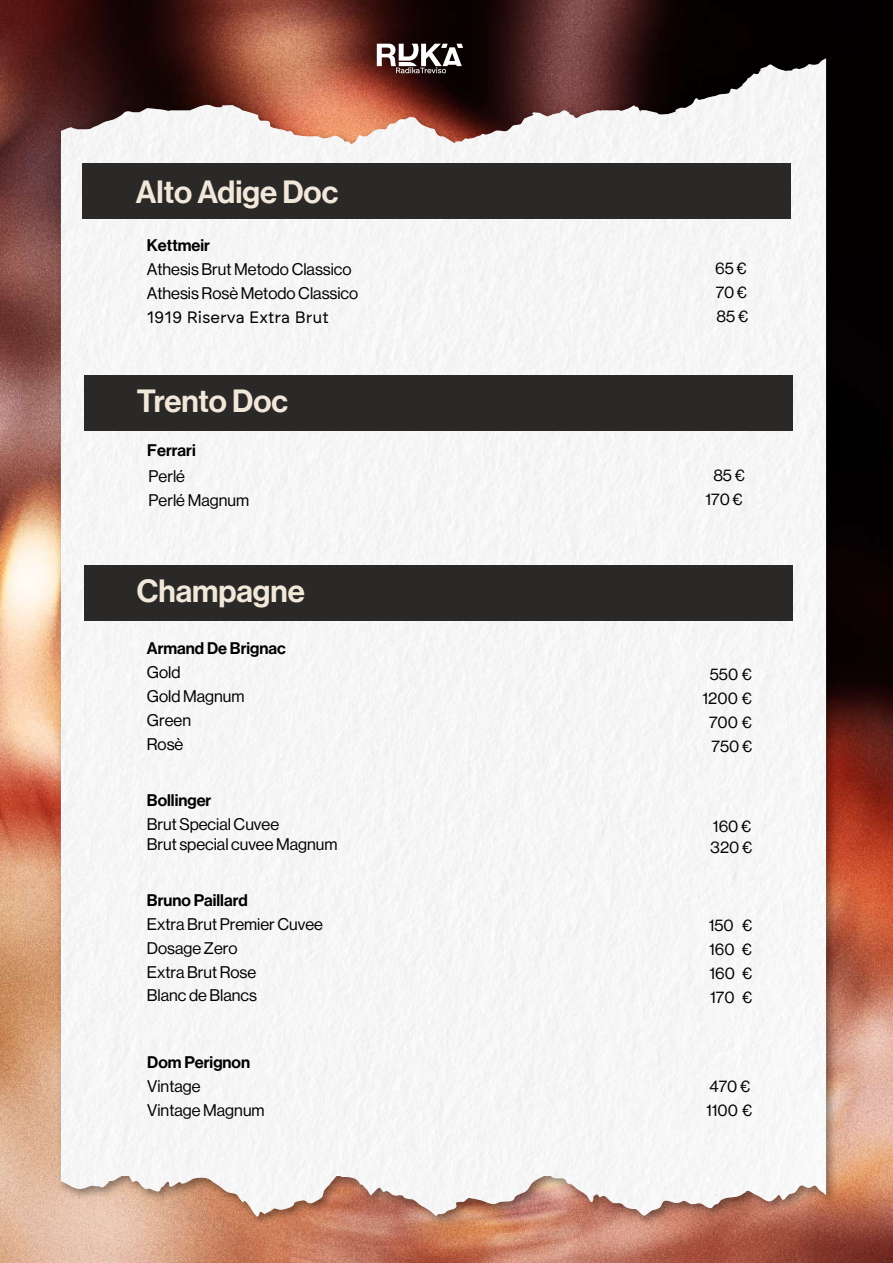
<style>
.page{position:relative;width:893px;height:1263px;background:#fff}
.page>*{position:absolute;margin:0;border:0;box-sizing:border-box;transform-origin:0 0}
.t1{font:31.5px "Neue Haas Display Mediu";color:#f1e8da}
.t2{font:16.5px/24px "Neue Haas Display";color:#000}
.t3{font:16.5px "Neue Haas Display Mediu";color:#000}
.t4{font:16.5px "Brockmann";color:#000}
</style>
<div class="page">
<img style="left:0;top:1px;width:893px;height:1262px">
<img style="left:54px;top:51px;width:787px;height:1180px">
<div style="left:61px;top:58px;width:765px;height:1160px;background:#f6f6f6"></div>
<img style="left:392px;top:62px;width:428px;height:83px">
<svg style="left:377px;top:44px;width:86px;height:29px"></svg>
<div style="left:84px;top:375px;width:708px;height:56px;background:#2b2928"></div>
<div style="left:84px;top:565px;width:708px;height:56px;background:#2b2928"></div>
<div style="left:83px;top:163px;width:708px;height:56px;background:#2b2928"></div>
<h1 class="t1" style="left:136px;top:173px;width:204px">Alto Adige Doc</h1>
<p class="t3" style="left:147px;top:236px;width:65px">Kettmeir</p>
<p class="t2" style="left:147px;top:257px;width:213px">Athesis Brut Metodo Classico<br>Athesis Rosè Metodo Classico</p>
<p class="t4" style="left:147px;top:307px;width:184px">1919 Riserva Extra Brut</p>
<h1 class="t1" style="left:137px;top:383px;width:153px">Trento Doc</h1>
<p class="t3" style="left:147px;top:440px;width:50px">Ferrari</p>
<p class="t2" style="left:149px;top:464px;width:102px">Perlé<br>Perlé Magnum</p>
<h1 class="t1" style="left:137px;top:573px;width:170px">Champagne</h1>
<p class="t3" style="left:147px;top:639px;width:140px">Armand De Brignac</p>
<p class="t2" style="left:147px;top:661px;width:99px">Gold<br>Gold Magnum<br>Green<br>Rosè</p>
<p class="t3" style="left:147px;top:791px;width:66px">Bollinger</p>
<p class="t2" style="left:147px;top:813px;width:134px">Brut Special Cuvee</p>
<p class="t2" style="left:147px;top:832px;width:192px">Brut special cuvee Magnum</p>
<p class="t3" style="left:147px;top:890px;width:102px">Bruno Paillard</p>
<p class="t2" style="left:147px;top:912px;width:178px">Extra Brut Premier Cuvee</p>
<p class="t2" style="left:147px;top:960px;width:112px;line-height:23.4px">Extra Brut Rose<br>Blanc de Blancs</p>
<p class="t2" style="left:147px;top:936px;width:92px">Dosage Zero</p>
<p class="t2" style="left:715px;top:256px;width:34px;text-align:justify">65 € 70 € 85 €</p>
<p class="t2" style="left:705px;top:464px;width:41px;text-align:center">85 €<br>170 €</p>
<p class="t2" style="left:703px;top:662px;width:51px;text-align:center">550 €<br>1200 €<br>700 €<br>750 €</p>
<p class="t2" style="left:711px;top:815px;width:43px;line-height:21.3px">160 €<br>320 €</p>
<p class="t2" style="left:709px;top:913px;width:45px">150 €</p>
<p class="t2" style="left:710px;top:962px;width:44px;line-height:23.4px">160 €<br>170 €</p>
<p class="t2" style="left:709px;top:937px;width:44px">160 €</p>
<p class="t3" style="left:147px;top:1053px;width:104px">Dom Perignon</p>
<p class="t2" style="left:147px;top:1074px;width:119px">Vintage<br>Vintage Magnum</p>
<p class="t2" style="left:706px;top:1074px;width:47px">470 €<br>1100 €</p>
</div>
